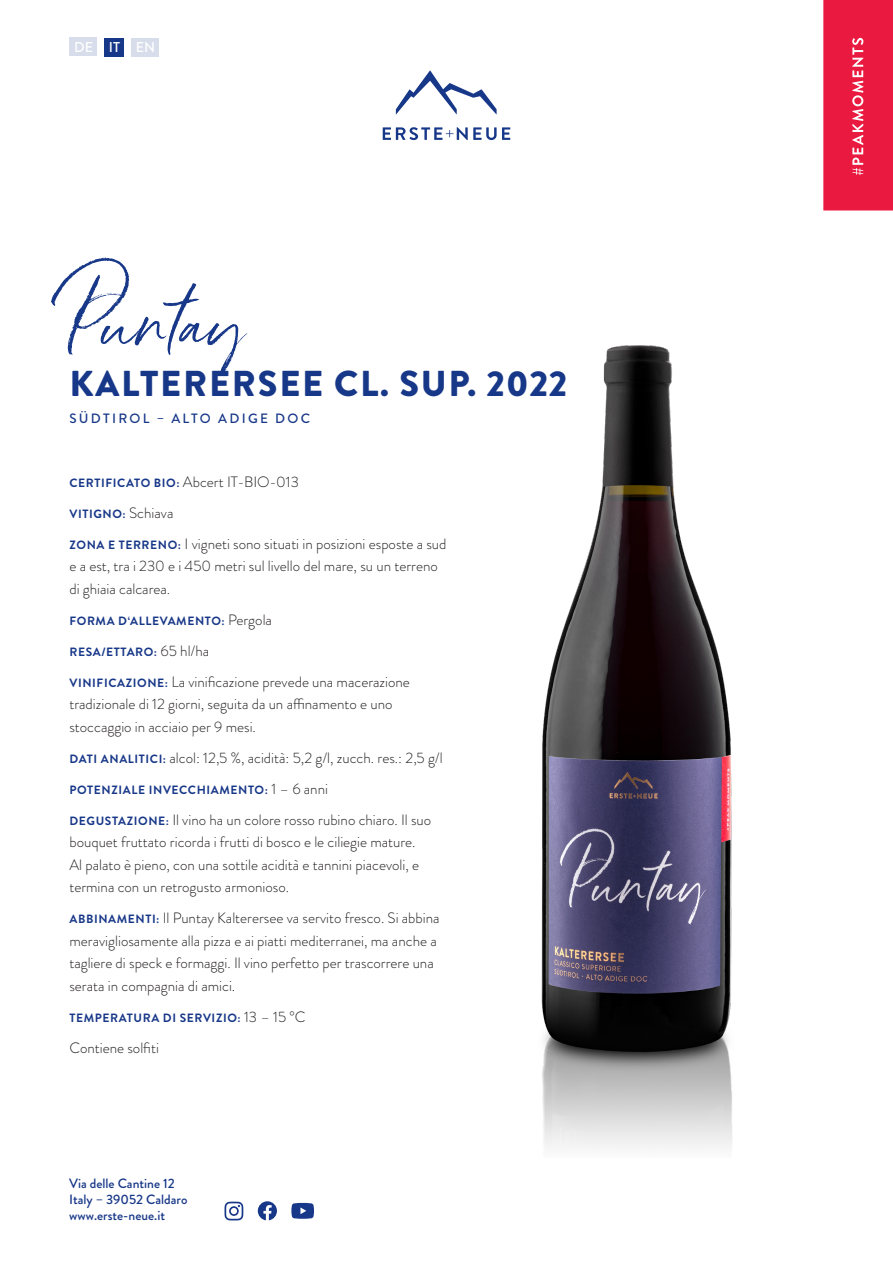
<style>
.page{position:relative;width:893px;height:1263px;background:#fff}
.page>*{position:absolute;margin:0;border:0;box-sizing:border-box;transform-origin:0 0}
.Weinbezeichnung{font:900 36px "Brandon Grotesque";letter-spacing:.05em;color:#173788}
.Fließtext{font:300 15px/22.5px "Brandon Grotesque";color:#231f20}
.t1{font:500 14.25px "Brandon Grotesque";color:#fff}
.Suedtirol{font:500 13.5px/16.2px "Brandon Grotesque";color:#173788}
.Suedtirol-2{font:500 13.5px "Brandon Grotesque";letter-spacing:.17em;color:#173788}
.Fließtext-2{font:700 12px "Brandon Grotesque";letter-spacing:.05em;color:#173788}
.s1{font-weight:700;font-size:12px;color:#173788}
.s2{font-weight:300;font-size:15px;color:#231f20}
</style>
<div class="page">
<svg style="left:396px;top:70px;width:101px;height:45px"></svg>
<svg style="left:383px;top:127px;width:127px;height:13px"></svg>
<svg style="left:291px;top:1203px;width:23px;height:16px"></svg>
<svg style="left:258px;top:1201px;width:19px;height:19px"></svg>
<svg style="left:225px;top:1202px;width:18px;height:18px"></svg>
<svg style="left:823px;top:0;width:70px;height:210px;background:#ea2347"></svg>
<svg style="left:51px;top:258px;width:196px;height:116px"></svg>
<div style="left:70px;top:38px;width:27px;height:18px;background:#d7ddea"></div>
<div style="left:104px;top:38px;width:20px;height:18px;background:#173788"></div>
<div style="left:131px;top:38px;width:28px;height:18px;background:#d7ddea"></div>
<img style="left:541px;top:345px;width:191px;height:802px">
<p class="t1" style="left:74px;top:37px;width:82px">DE IT EN</p>
<p class="Weinbezeichnung" style="left:70px;top:358px;width:499px">KALTERERSEE CL. SUP. 2022</p>
<p class="Suedtirol-2" style="left:69px;top:409px;width:242px">SÜDTIROL – ALTO ADIGE DOC</p>
<p class="Fließtext" style="left:69px;top:470px;width:231px"><span class="s1">CERTIFICATO BIO:</span> Abcert IT-BIO-013</p>
<p class="Fließtext-2" style="left:69px;top:505px;width:105px">VITIGNO: <span class="s2">Schiava</span></p>
<p class="Fließtext" style="left:69px;top:532px;width:379px"><span class="s1">ZONA E TERRENO:</span> I vigneti sono situati in posizioni esposte a sud e a est, tra i 230 e i 450 metri sul livello del mare, su un terreno di ghiaia calcarea.</p>
<p class="Fließtext-2" style="left:69px;top:612px;width:204px">FORMA D‘ALLEVAMENTO: <span class="s2">Pergola</span></p>
<p class="Fließtext-2" style="left:69px;top:643px;width:141px">RESA/ETTARO: <span class="s2">65 hl/ha</span></p>
<p class="Fließtext" style="left:69px;top:670px;width:342px"><span class="s1">VINIFICAZIONE:</span> La vinificazione prevede una macerazione tradizionale di 12 giorni, seguita da un affinamento e uno stoccaggio in acciaio per 9 mesi.</p>
<p class="Fließtext" style="left:69px;top:746px;width:375px"><span class="s1">DATI ANALITICI:</span> alcol: 12,5 %, acidità: 5,2 g/l, zucch. res.: 2,5 g/l</p>
<p class="Fließtext-2" style="left:69px;top:781px;width:260px">POTENZIALE INVECCHIAMENTO: <span class="s2">1 – 6 anni</span></p>
<p class="Fließtext" style="left:69px;top:808px;width:363px"><span class="s1">DEGUSTAZIONE:</span> Il vino ha un colore rosso rubino chiaro. Il suo bouquet fruttato ricorda i frutti di bosco e le ciliegie mature.<br>Al palato è pieno, con una sottile acidità e tannini piacevoli, e termina con un retrogusto armonioso.</p>
<p class="Fließtext" style="left:69px;top:907px;width:372px"><span class="s1">ABBINAMENTI:</span> Il Puntay Kalterersee va servito fresco. Si abbina meravigliosamente alla pizza e ai piatti mediterranei, ma anche a tagliere di speck e formaggi. Il vino perfetto per trascorrere una serata in compagnia di amici.</p>
<p class="Fließtext-2" style="left:69px;top:1009px;width:238px">TEMPERATURA DI SERVIZIO: <span class="s2">13 – 15 °C</span></p>
<p class="Fließtext" style="left:69px;top:1036px;width:91px">Contiene solfiti</p>
<p class="Suedtirol" style="left:69px;top:1175px;width:120px">Via delle Cantine 12<br>Italy – 39052 Caldaro www.erste-neue.it</p>
</div>
